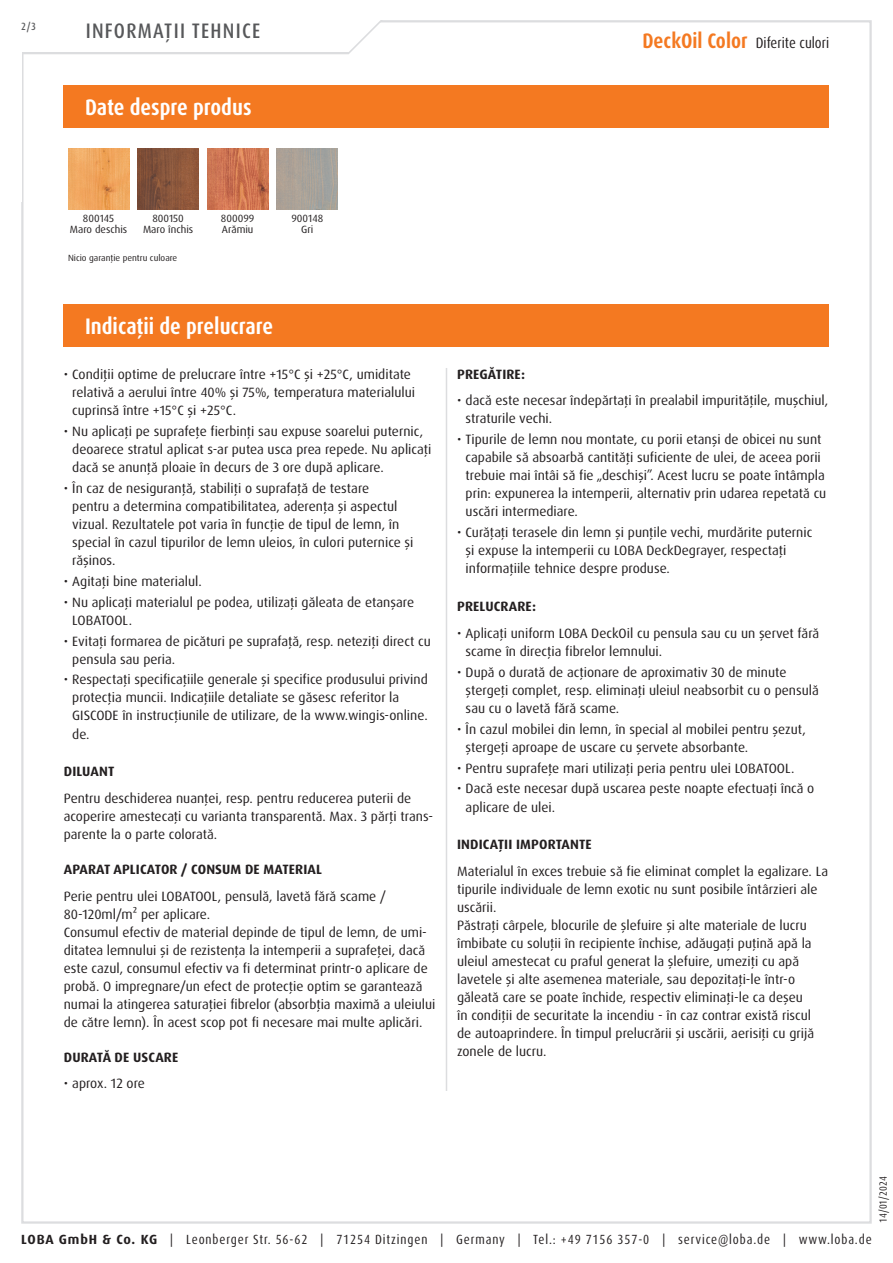
<style>
.page{position:relative;width:893px;height:1263px;background:#fff}
.page>*{position:absolute;margin:0;border:0;box-sizing:border-box;transform-origin:0 0}
.Abschnitt{font:700 condensed 22.5px "Dax Pro";color:#fff}
.t1{font:500 condensed 21px "Dax Pro";letter-spacing:.06em;color:#57585a}
.t2{font:condensed 15px "Dax Pro";color:#231f20}
.Text{font:13.5px/18px "Dax Pro";color:#231f20}
.t3{font:700 13.5px "Dax Pro";letter-spacing:.01em;color:#231f20}
.t4{font:condensed 13.35px "Dax Pro";letter-spacing:.065em;color:#231f20}
.Legende{font:10.5px "Dax Pro";color:#231f20}
.t5{font:condensed 10.5px "Dax Pro";color:#231f20}
.t6{font:500 condensed 10.5px "Dax Pro";color:#57585a}
.Footnote{font:9px "Dax Pro";color:#231f20}
.s1{font-weight:700;font-size:21px;color:#f47921}
.s2{font-weight:700;font-stretch:normal}
</style>
<div class="page">
<svg style="left:22px;top:20px;width:410px;height:35px"></svg>
<div style="left:64px;top:304px;width:765px;height:43px;background:#f47921"></div>
<hr style="left:446px;top:368px;width:1px;height:723px;background:#dcdddf">
<div style="left:64px;top:85px;width:765px;height:43px;background:#f47921"></div>
<img style="left:68px;top:149px;width:61px;height:61px">
<img style="left:138px;top:149px;width:61px;height:61px">
<img style="left:207px;top:149px;width:61px;height:61px">
<img style="left:277px;top:149px;width:61px;height:61px">
<p class="t6" style="left:21px;top:19px;width:16px">2/3</p>
<h2 class="t1" style="left:86px;top:17px;width:176px">INFORMAŢII TEHNICE</h2>
<p class="Abschnitt" style="left:85px;top:93px;width:168px">Date despre produs</p>
<p class="t2" style="left:642px;top:34px;width:188px"><span class="s1">DeckOil Color</span> Diferite culori</p>
<p class="Legende" style="left:83px;top:212px;width:33px">800145</p>
<p class="Legende" style="left:70px;top:222px;width:59px">Maro deschis</p>
<p class="Legende" style="left:152px;top:212px;width:33px">800150</p>
<p class="Legende" style="left:143px;top:222px;width:52px">Maro închis</p>
<p class="Footnote" style="left:68px;top:252px;width:111px">Nicio garanţie pentru culoare</p>
<p class="Legende" style="left:221px;top:212px;width:35px">800099</p>
<p class="Legende" style="left:222px;top:222px;width:33px">Arămiu</p>
<p class="Legende" style="left:291px;top:212px;width:33px">900148</p>
<p class="Legende" style="left:301px;top:222px;width:14px">Gri</p>
<p class="Abschnitt" style="left:85px;top:312px;width:190px">Indicaţii de prelucrare</p>
<p class="Text" style="left:72px;top:365px;width:344px;text-indent:-9px">• Condiții optime de prelucrare între +15°C și +25°C, umiditate relativă a aerului între 40% și 75%, temperatura materialului cuprinsă între +15°C și +25°C.</p>
<p class="Text" style="left:72px;top:422px;width:361px;text-indent:-9px">• Nu aplicați pe suprafețe fierbinți sau expuse soarelui puternic, deoarece stratul aplicat s-ar putea usca prea repede. Nu aplicați dacă se anunță ploaie în decurs de 3 ore după aplicare.</p>
<p class="Text" style="left:72px;top:479px;width:343px;text-indent:-9px">• În caz de nesiguranță, stabiliți o suprafață de testare<br>pentru a determina compatibilitatea, aderența și aspectul vizual. Rezultatele pot varia în funcție de tipul de lemn, în special în cazul tipurilor de lemn uleios, în culori puternice și rășinos.</p>
<p class="Text" style="left:64px;top:572px;width:140px">• Agitaţi bine materialul.</p>
<p class="Text" style="left:72px;top:593px;width:343px;text-indent:-9px">• Nu aplicaţi materialul pe podea, utilizaţi găleata de etanşare<br>LOBATOOL.</p>
<p class="Text" style="left:72px;top:632px;width:360px;text-indent:-9px">• Evitați formarea de picături pe suprafață, resp. neteziți direct cu pensula sau peria.</p>
<p class="Text" style="left:72px;top:671px;width:357px;text-indent:-9px">• Respectaţi specificaţiile generale şi specifice produsului privind protecţia muncii. Indicaţiile detaliate se găsesc referitor la GISCODE în instrucţiunile de utilizare, de la www.wingis-online. de.</p>
<p class="t3" style="left:64px;top:763px;width:52px">DILUANT</p>
<p class="Text" style="left:64px;top:789px;width:371px">Pentru deschiderea nuanţei, resp. pentru reducerea puterii de acoperire amestecaţi cu varianta transparentă. Max. 3 părţi trans&shy;parente la o parte colorată.</p>
<p class="t3" style="left:64px;top:860px;width:260px">APARAT APLICATOR / CONSUM DE MATERIAL</p>
<p class="Text" style="left:64px;top:887px;width:324px">Perie pentru ulei LOBATOOL, pensulă, lavetă fără scame /<br>80-120ml/m² per aplicare.</p>
<p class="Text" style="left:64px;top:923px;width:373px">Consumul efectiv de material depinde de tipul de lemn, de umi&shy;ditatea lemnului și de rezistența la intemperii a suprafeței, dacă este cazul, consumul efectiv va fi determinat printr-o aplicare de probă. O impregnare/un efect de protecţie optim se garantează numai la atingerea saturaţiei fibrelor (absorbţia maximă a uleiului de către lemn). În acest scop pot fi necesare mai multe aplicări.</p>
<p class="t3" style="left:64px;top:1048px;width:116px">DURATĂ DE USCARE</p>
<p class="Text" style="left:64px;top:1074px;width:83px">• aprox. 12 ore</p>
<p class="t3" style="left:457px;top:365px;width:69px">PREGĂTIRE:</p>
<p class="Text" style="left:466px;top:391px;width:364px;text-indent:-9px">• dacă este necesar îndepărtaţi în prealabil impurităţile, muşchiul, straturile vechi.</p>
<p class="Text" style="left:466px;top:430px;width:362px;text-indent:-9px">• Tipurile de lemn nou montate, cu porii etanşi de obicei nu sunt capabile să absoarbă cantităţi suficiente de ulei, de aceea porii trebuie mai întâi să fie „deschişi”. Acest lucru se poate întâmpla prin: expunerea la intemperii, alternativ prin udarea repetată cu uscări intermediare.</p>
<p class="Text" style="left:466px;top:523px;width:348px;text-indent:-9px">• Curăţaţi terasele din lemn şi punţile vechi, murdărite puternic şi expuse la intemperii cu LOBA DeckDegrayer, respectaţi informaţiile tehnice despre produse.</p>
<p class="t3" style="left:457px;top:598px;width:80px">PRELUCRARE:</p>
<p class="Text" style="left:466px;top:624px;width:355px;text-indent:-9px">• Aplicaţi uniform LOBA DeckOil cu pensula sau cu un şervet fără scame în direcţia fibrelor lemnului.</p>
<p class="Text" style="left:466px;top:663px;width:355px;text-indent:-9px">• După o durată de acţionare de aproximativ 30 de minute ştergeţi complet, resp. eliminaţi uleiul neabsorbit cu o pensulă sau cu o lavetă fără scame.</p>
<p class="Text" style="left:466px;top:720px;width:342px;text-indent:-9px">• În cazul mobilei din lemn, în special al mobilei pentru şezut, ştergeţi aproape de uscare cu şervete absorbante.</p>
<p class="Text" style="left:457px;top:759px;width:339px">• Pentru suprafeţe mari utilizaţi peria pentru ulei LOBATOOL.</p>
<p class="Text" style="left:466px;top:780px;width:350px;text-indent:-9px">• Dacă este necesar după uscarea peste noapte efectuaţi încă o aplicare de ulei.</p>
<p class="t3" style="left:457px;top:836px;width:136px">INDICAŢII IMPORTANTE</p>
<p class="Text" style="left:457px;top:862px;width:372px">Materialul în exces trebuie să fie eliminat complet la egalizare. La tipurile individuale de lemn exotic nu sunt posibile întârzieri ale uscării.</p>
<p class="Text" style="left:457px;top:916px;width:358px">Păstrați cârpele, blocurile de șlefuire și alte materiale de lucru îmbibate cu soluții în recipiente închise, adăugați puțină apă la uleiul amestecat cu praful generat la șlefuire, umeziți cu apă lavetele și alte asemenea materiale, sau depozitați-le într-o găleată care se poate închide, respectiv eliminați-le ca deșeu în condiții de securitate la incendiu - în caz contrar există riscul de autoaprindere. În timpul prelucrării și uscării, aerisiți cu grijă zonele de lucru.</p>
<p class="t5" style="left:876px;top:1222px;width:48px;rotate:-90deg">14/01/2024</p>
<p class="t4" style="left:21px;top:1230px;width:852px"><span class="s2">LOBA GmbH &amp; Co. KG</span> | Leonberger Str. 56-62 | 71254 Ditzingen | Germany | Tel.: +49 7156 357-0 | service@loba.de | www.loba.de</p>
</div>
